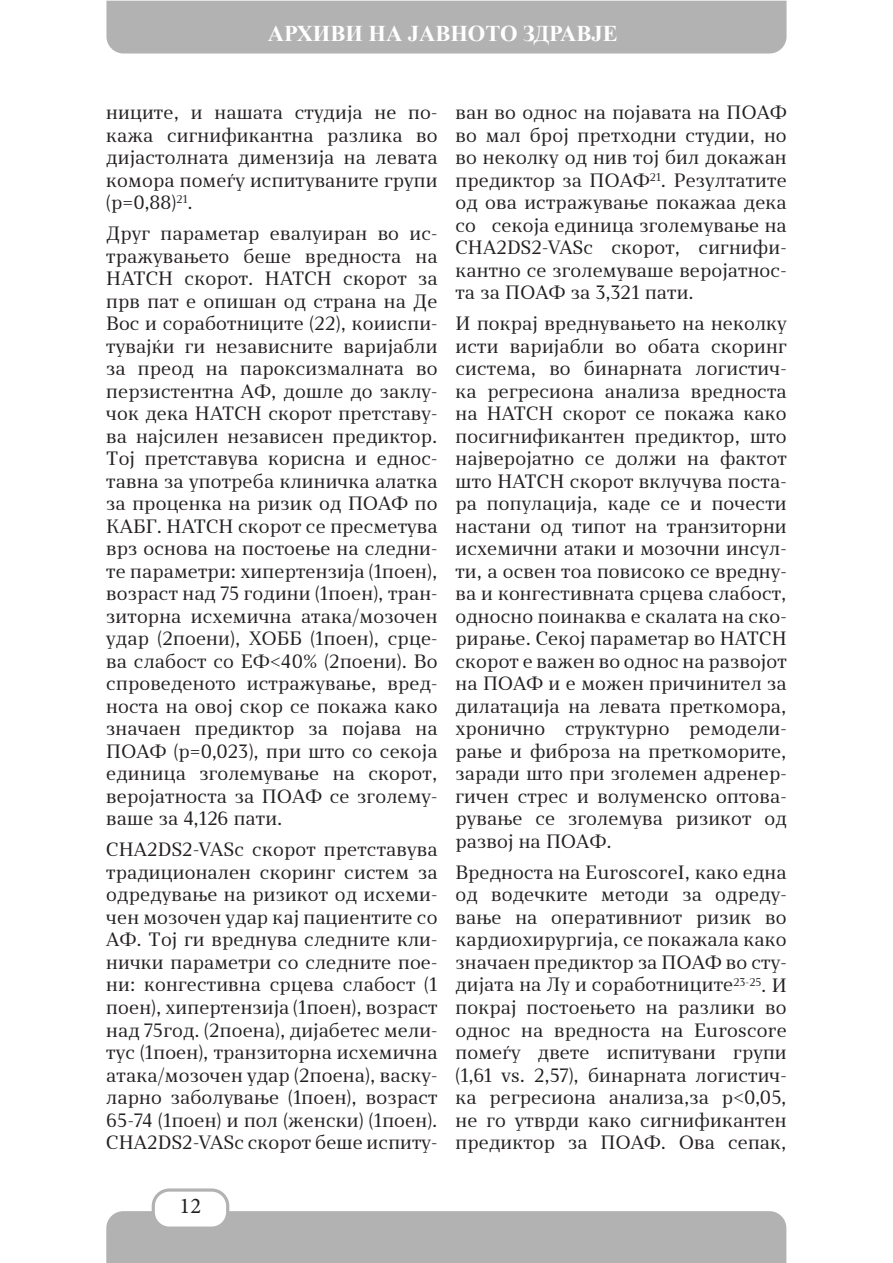
<style>
.page{position:relative;width:893px;height:1263px;background:#fff}
.page>*{position:absolute;margin:0;border:0;box-sizing:border-box;transform-origin:0 0}
.t1{font:700 22.5px "Times New Roman";color:#fff}
.t2{font:22.5px "Minion Pro";color:#231f20}
.t3{font:18px/22.5px "Skola Serif";letter-spacing:.01em;color:#231f20;text-align:justify}
</style>
<div class="page">
<div style="left:106px;top:1px;width:680px;height:53px;background:#b2b2b2"></div>
<div style="left:106px;top:1211px;width:680px;height:52px;background:#b2b2b2"></div>
<div style="left:153px;top:1190px;width:75px;height:38px;background:#fff;border-radius:16px"></div>
<div style="left:152px;top:1188px;width:77px;height:42px;border:3px solid #b2b2b2;border-radius:16px"></div>
<p class="t1" style="left:268px;top:17px;width:351px">АРХИВИ НА ЈАВНОТО ЗДРАВЈЕ</p>
<p class="t3" style="left:106px;top:101px;width:333px">ниците, и нашата студија не по&shy;кажа сигнификантна разлика во дијастолната димензија на левата комора помеѓу испитуваните групи (p=0,88)<sup>21</sup>.</p>
<p class="t3" style="left:106px;top:222px;width:333px">Друг параметар евалуиран во ис&shy;тражувањето беше вредноста на HATCH скорот. HATCH скорот за прв пат е опишан од страна на Де Вос и соработниците (22), коииспи&shy;тувајќи ги независните варијабли за преод на пароксизмалната во перзистентна АФ, дошле до заклу&shy;чок дека HATCH скорот претставу&shy;ва најсилен независен предиктор.<br>Тој претставува корисна и еднос&shy;тавна за употреба клиничка алатка за проценка на ризик од ПОАФ по КАБГ. HATCH скорот се пресметува врз основа на постоење на следни&shy;те параметри: хипертензија (1поен), возраст над 75 години (1поен), тран&shy;зиторна исхемична атака/мозочен удар (2поени), ХОББ (1поен), срце&shy;ва слабост со ЕФ&lt;40% (2поени). Во спроведеното истражување, вред&shy;носта на овој скор се покажа како значаен предиктор за појава на ПОАФ (р=0,023), при што со секоја единица зголемување на скорот, веројатноста за ПОАФ се зголему&shy;ваше за 4,126 пати.</p>
<p class="t3" style="left:106px;top:838px;width:333px">CHA2DS2-VASc скорот претставува традиционален скоринг систем за одредување на ризикот од исхеми&shy;чен мозочен удар кај пациентите со АФ. Тој ги вреднува следните кли&shy;нички параметри со следните пое&shy;ни: конгестивна срцева слабост (1 поен), хипертензија (1поен), возраст над 75год. (2поена), дијабетес мели&shy;тус (1поен), транзиторна исхемична атака/мозочен удар (2поена), васку&shy;ларно заболување (1поен), возраст 65-74 (1поен) и пол (женски) (1поен).<br>CHA2DS2-VASc скорот беше испиту-</p>
<p class="t2" style="left:180px;top:1190px;width:23px">12</p>
<p class="t3" style="left:455px;top:101px;width:333px">ван во однос на појавата на ПОАФ во мал број претходни студии, но во неколку од нив тој бил докажан предиктор за ПОАФ<sup>21</sup>. Резултатите од ова истражување покажаа дека со секоја единица зголемување на CHA2DS2-VASc скорот, сигнифи&shy;кантно се зголемуваше веројатнос&shy;та за ПОАФ за 3,321 пати.</p>
<p class="t3" style="left:455px;top:312px;width:333px">И покрај вреднувањето на неколку исти варијабли во обата скоринг система, во бинарната логистич&shy;ка регресиона анализа вредноста на HATCH скорот се покажа како посигнификантен предиктор, што најверојатно се должи на фактот што HATCH скорот вклучува поста&shy;ра популација, каде се и почести настани од типот на транзиторни исхемични атаки и мозочни инсул&shy;ти, а освен тоа повисоко се вредну&shy;ва и конгестивната срцева слабост, односно поинаква е скалата на ско&shy;рирање. Секој параметар во HATCH скорот е важен во однос на развојот на ПОАФ и е можен причинител за дилатација на левата преткомора, хронично структурно ремодели&shy;рање и фиброза на преткоморите, заради што при зголемен адренер&shy;гичен стрес и волуменско оптова&shy;рување се зголемува ризикот од развој на ПОАФ.</p>
<p class="t3" style="left:455px;top:861px;width:333px">Вредноста на ЕuroscoreI, како една од водечките методи за одреду&shy;вање на оперативниот ризик во кардиохирургија, се покажала како значаен предиктор за ПОАФ во сту&shy;дијата на Лу и соработниците<sup>23-25</sup>. И покрај постоењето на разлики во однос на вредноста на Еuroscore помеѓу двете испитувани групи (1,61 vs. 2,57), бинарната логистич&shy;ка регресиона анализа,за p&lt;0,05, не го утврди како сигнификантен предиктор за ПОАФ. Ова сепак,</p>
</div>
